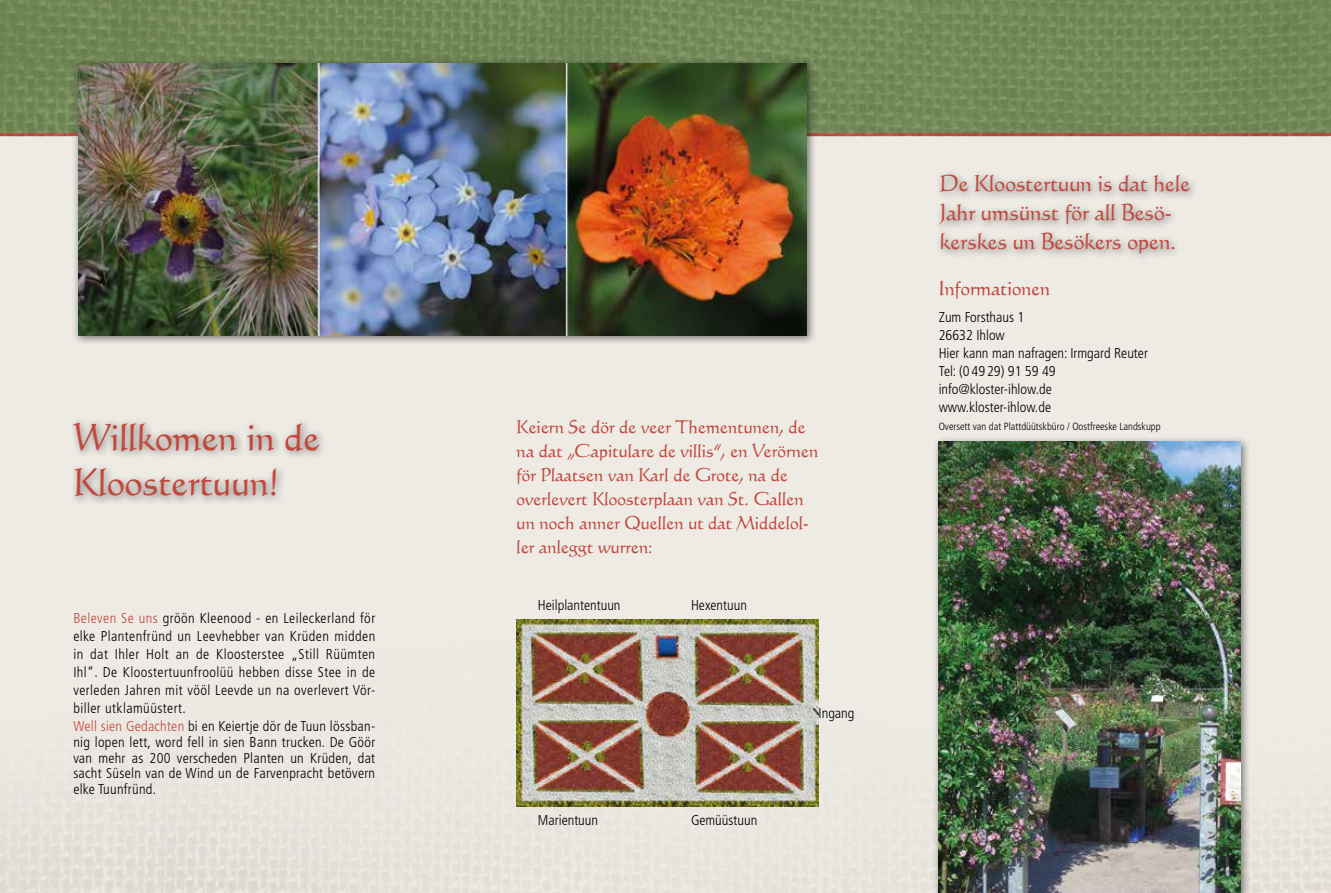
<style>
.page{position:relative;width:1331px;height:893px;background:#eeebe5}
.page>*{position:absolute;margin:0;border:0;box-sizing:border-box;transform-origin:0 0}
.t1{font:37.05px/45.6px "Codex LT";color:#c2483d}
.t2{font:22.35px/28.7px "Codex LT";color:#c2483d}
.t3{font:19.5px "Codex LT";color:#c2483d}
.t4{font:18px/24px "Codex LT";color:#c2483d}
.t5{font:300 condensed 14.25px/18px "Frutiger LT Std";letter-spacing:.02em;color:#000}
.t6{font:300 condensed 14.25px/18px "Frutiger LT Std";color:#000}
.t7{font:300 condensed 10.5px "Frutiger LT Std";color:#000}
.s1{color:#c2483d}
</style>
<div class="page">
<img style="left:0;top:0;width:1331px;height:136px">
<img style="left:0;top:626px;width:1331px;height:267px">
<div style="left:69px;top:417px;width:260px;height:90px;background:#000;opacity:.5"></div>
<img style="left:517px;top:619px;width:302px;height:187px">
<div style="left:932px;top:435px;width:319px;height:458px;background:#000;opacity:.5"></div>
<img style="left:939px;top:442px;width:302px;height:451px">
<div style="left:934px;top:169px;width:266px;height:94px;background:#000;opacity:.5"></div>
<div style="left:72px;top:58px;width:745px;height:288px;background:#000;opacity:.5"></div>
<img style="left:78px;top:64px;width:729px;height:272px">
<h1 class="t1" style="left:73px;top:414px;width:248px">Willkomen in de<br>Kloostertuun!</h1>
<p class="t5" style="left:73px;top:609px;width:303px"><span class="s1">Beleven Se uns</span> gröön Kleenood - en Leileckerland för elke Plantenfründ un Leevhebber van Krüden midden in dat Ihler Holt an de Kloosterstee „Still Rüümten Ihl“. De Kloostertuunfroolüü hebben disse Stee in de verleden Jahren mit vööl Leevde un na overlevert Vör&shy;biller utklamüüstert.<br><span class="s1">Well sien Gedachten</span> bi en Keiertje dör de Tuun lössban-</p>
<p class="t5" style="left:73px;top:734px;width:303px;line-height:15.8px;text-align:justify">nig lopen lett, word fell in sien Bann trucken. De Göör van mehr as 200 verscheden Planten un Krüden, dat sacht Süseln van de Wind un de Farvenpracht betövern elke Tuunfründ.</p>
<p class="t4" style="left:517px;top:415px;width:303px">Keiern Se dör de veer Thementunen, de na dat „Capitulare de villis“, en Verörnen för Plaatsen van Karl de Grote, na de overlevert Kloosterplaan van St. Gallen un noch anner Quellen ut dat Middelol&shy;ler anleggt wurren:</p>
<p class="t6" style="left:538px;top:596px;width:84px">Heilplantentuun</p>
<p class="t6" style="left:538px;top:811px;width:62px">Marientuun</p>
<p class="t6" style="left:691px;top:596px;width:57px">Hexentuun</p>
<p class="t6" style="left:691px;top:811px;width:68px">Gemüüstuun</p>
<p class="t5" style="left:819px;top:704px;width:37px">Ingang</p>
<h2 class="t2" style="left:940px;top:169px;width:252px">De Kloostertuun is dat hele<br>Jahr umsünst för all Besö&shy;kerskes un Besökers open.</h2>
<h3 class="t3" style="left:939px;top:277px;width:113px">Informationen</h3>
<p class="t6" style="left:939px;top:308px;width:211px">Zum Forsthaus 1<br>26632 Ihlow<br>Hier kann man nafragen: Irmgard Reuter<br>Tel: (0 49 29) 91 59 49 info@kloster-ihlow.de www.kloster-ihlow.de</p>
<p class="t7" style="left:939px;top:420px;width:223px">Oversett van dat Plattdüütskbüro / Oostfreeske Landskupp</p>
</div>
